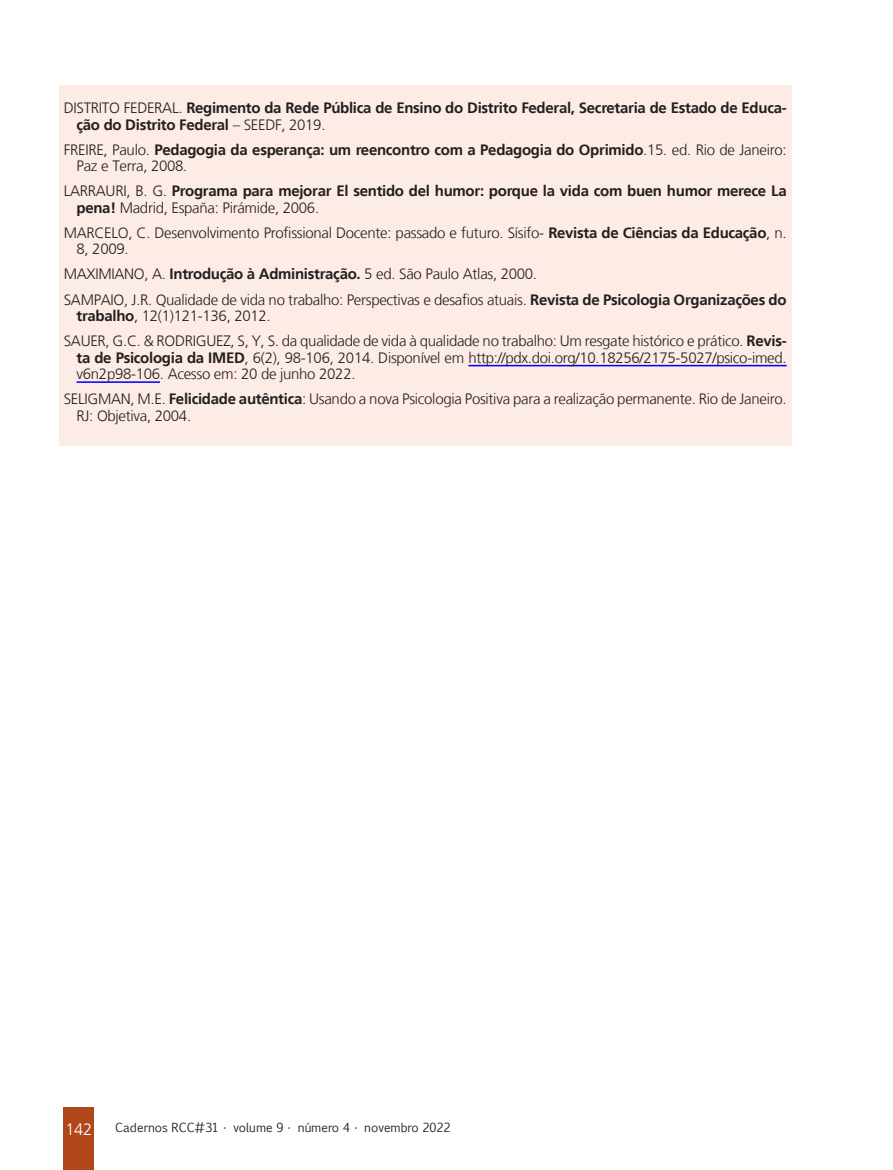
<style>
.page{position:relative;width:893px;height:1170px;background:#fff}
.page>*{position:absolute;margin:0;border:0;box-sizing:border-box;transform-origin:0 0}
.t1{font:300 16.5px "Frutiger LT";color:#fff}
.Referências__10{font:300 15px/16.5px "Frutiger LT";letter-spacing:-.02em;color:#231f20}
.Referências__10-2{font:700 15px/16.5px "Frutiger LT";letter-spacing:-.02em;color:#231f20}
.t2{font:12px "Euphemia CAS";color:#231f20}
.s1{font-weight:300}
.s2{font-weight:700}
</style>
<div class="page">
<div style="left:64px;top:1107px;width:30px;height:62px;background:#b04719"></div>
<div style="left:59px;top:85px;width:732px;height:360px;background:#fdece6"></div>
<hr style="left:468px;top:365px;width:319px;height:1px;background:#00f">
<hr style="left:77px;top:381px;width:83px;height:2px;background:#00f">
<p class="Referências__10-2" style="left:77px;top:100px;width:712px;text-indent:-13px"><span class="s1">DISTRITO FEDERAL.</span> Regimento da Rede Pública de Ensino do Distrito Federal, Secretaria de Estado de Educa&shy;ção do Distrito Federal <span class="s1">– SEEDF, 2019.</span></p>
<p class="Referências__10-2" style="left:77px;top:141px;width:712px;text-indent:-13px"><span class="s1">FREIRE, Paulo.</span> Pedagogia da esperança: um reencontro com a Pedagogia do Oprimido<span class="s1">.15. ed. Rio de Janeiro:<br>Paz e Terra, 2008.</span></p>
<p class="Referências__10-2" style="left:77px;top:183px;width:712px;text-indent:-13px"><span class="s1">LARRAURI, B. G.</span> Programa para mejorar El sentido del humor: porque la vida com buen humor merece La pena! <span class="s1">Madrid, España: Pirámide, 2006.</span></p>
<p class="Referências__10" style="left:77px;top:225px;width:712px;text-indent:-13px">MARCELO, C. Desenvolvimento Profissional Docente: passado e futuro. Sísifo- <span class="s2">Revista de Ciências da Educação</span>, n.<br>8, 2009.</p>
<p class="Referências__10" style="left:64px;top:266px;width:475px">MAXIMIANO, A. <span class="s2">Introdução à Administração.</span> 5 ed. São Paulo Atlas, 2000.</p>
<p class="Referências__10" style="left:77px;top:291px;width:712px;text-indent:-13px">SAMPAIO, J.R. Qualidade de vida no trabalho: Perspectivas e desafios atuais. <span class="s2">Revista de Psicologia Organizações do trabalho</span>, 12(1)121-136, 2012.</p>
<p class="Referências__10" style="left:77px;top:333px;width:712px;text-align:justify;text-indent:-13px">SAUER, G.C. &amp; RODRIGUEZ, S, Y, S. da qualidade de vida à qualidade no trabalho: Um resgate histórico e prático. <span class="s2">Revis&shy;ta de Psicologia da IMED</span>, 6(2), 98-106, 2014. Disponível em http://pdx.doi.org/10.18256/2175-5027/psico-imed. v6n2p98-106. Acesso em: 20 de junho 2022.</p>
<p class="Referências__10" style="left:77px;top:391px;width:712px;text-indent:-13px">SELIGMAN, M.E. <span class="s2">Felicidade autêntica</span>: Usando a nova Psicologia Positiva para a realização permanente. Rio de Janeiro.<br>RJ: Objetiva, 2004.</p>
<p class="t1" style="left:65px;top:1120px;width:28px">142</p>
<p class="t2" style="left:115px;top:1119px;width:337px">Cadernos RCC#31 • volume 9 • número 4 • novembro 2022</p>
</div>
